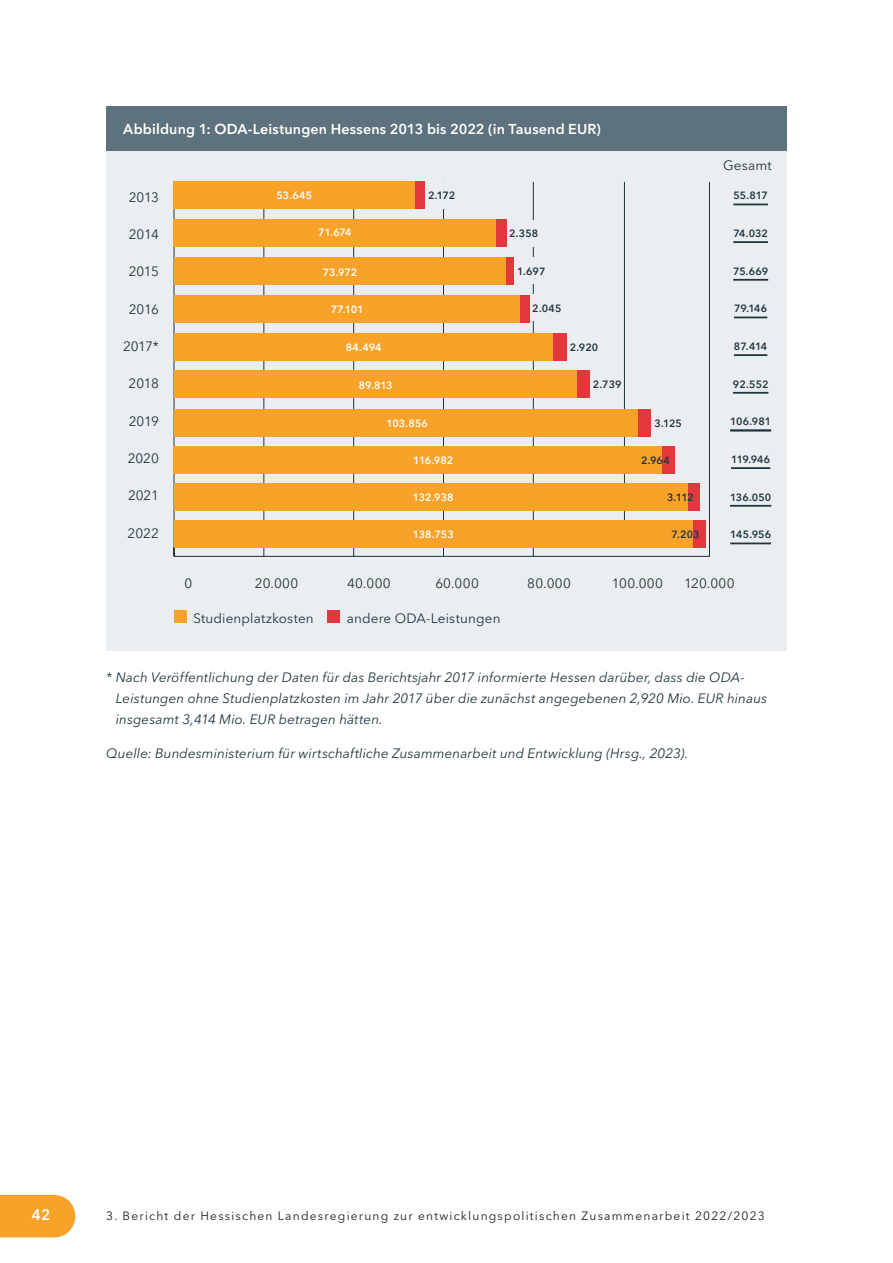
<style>
.page{position:relative;width:893px;height:1263px;background:#fff}
.page>*{position:absolute;margin:0;border:0;box-sizing:border-box;transform-origin:0 0}
.t1{font:600 15px "Avenir Next LT Pro";color:#fff}
.t2{font:600 14.25px "Avenir Next LT Pro";letter-spacing:.01em;color:#fff}
.t3{font:italic 13.5px/21px "Avenir Next LT Pro";letter-spacing:.005em;color:#21353f}
.t4{font:13.5px "Avenir Next LT Pro";letter-spacing:.01em;color:#21353f}
.t5{font:12px "Avenir Next LT Pro";letter-spacing:.1em;color:#231f20}
.t6{font:600 10.5px "Avenir Next LT Pro";color:#21353f}
.t7{font:600 10.5px "Avenir Next LT Pro";color:#fff}
</style>
<div class="page">
<div style="left:0;top:1195px;width:75px;height:42px;background:#f9a229"></div>
<div style="left:106px;top:106px;width:681px;height:545px;background:#ebeef1"></div>
<div style="left:106px;top:106px;width:681px;height:45px;background:#5d727c"></div>
<div style="left:174px;top:610px;width:13px;height:13px;background:#f9a229"></div>
<div style="left:327px;top:611px;width:13px;height:12px;background:#e1373d"></div>
<hr style="left:174px;top:556px;width:536px;height:1px;background:#21353f">
<hr style="left:264px;top:182px;width:1px;height:374px;background:#21353f">
<hr style="left:353px;top:182px;width:1px;height:374px;background:#21353f">
<hr style="left:443px;top:182px;width:1px;height:374px;background:#21353f">
<hr style="left:533px;top:182px;width:1px;height:374px;background:#21353f">
<hr style="left:709px;top:182px;width:1px;height:374px;background:#21353f">
<hr style="left:174px;top:182px;width:1px;height:374px;background:#21353f">
<div style="left:174px;top:182px;width:241px;height:27px;background:#f9a229"></div>
<div style="left:174px;top:220px;width:322px;height:27px;background:#f9a229"></div>
<div style="left:174px;top:257px;width:332px;height:28px;background:#f9a229"></div>
<div style="left:174px;top:295px;width:346px;height:27px;background:#f9a229"></div>
<div style="left:174px;top:333px;width:380px;height:27px;background:#f9a229"></div>
<div style="left:174px;top:371px;width:403px;height:27px;background:#f9a229"></div>
<div style="left:424px;top:182px;width:35px;height:27px;background:#ebeef1"></div>
<div style="left:506px;top:220px;width:35px;height:27px;background:#ebeef1"></div>
<div style="left:530px;top:294px;width:34px;height:27px;background:#ebeef1"></div>
<div style="left:415px;top:182px;width:10px;height:27px;background:#e1373d"></div>
<div style="left:496px;top:220px;width:11px;height:27px;background:#e1373d"></div>
<div style="left:506px;top:257px;width:8px;height:28px;background:#e1373d"></div>
<div style="left:520px;top:295px;width:10px;height:27px;background:#e1373d"></div>
<div style="left:554px;top:333px;width:13px;height:27px;background:#e1373d"></div>
<div style="left:662px;top:446px;width:12px;height:27px;background:#e1373d"></div>
<div style="left:577px;top:371px;width:13px;height:27px;background:#e1373d"></div>
<div style="left:637px;top:409px;width:14px;height:27px;background:#e1373d"></div>
<hr style="left:624px;top:182px;width:1px;height:344px;background:#21353f">
<div style="left:514px;top:257px;width:35px;height:27px;background:#ebeef1"></div>
<div style="left:174px;top:409px;width:463px;height:27px;background:#f9a229"></div>
<div style="left:174px;top:446px;width:488px;height:27px;background:#f9a229"></div>
<div style="left:693px;top:520px;width:13px;height:27px;background:#e1373d"></div>
<div style="left:174px;top:520px;width:519px;height:27px;background:#f9a229"></div>
<hr style="left:733px;top:204px;width:35px;height:1px;background:#21353f">
<hr style="left:733px;top:241px;width:35px;height:2px;background:#21353f">
<hr style="left:733px;top:279px;width:35px;height:2px;background:#21353f">
<hr style="left:734px;top:317px;width:33px;height:1px;background:#21353f">
<hr style="left:734px;top:354px;width:33px;height:2px;background:#21353f">
<hr style="left:733px;top:392px;width:35px;height:2px;background:#21353f">
<hr style="left:731px;top:467px;width:39px;height:2px;background:#21353f">
<hr style="left:730px;top:505px;width:41px;height:2px;background:#21353f">
<hr style="left:730px;top:542px;width:41px;height:2px;background:#21353f">
<hr style="left:730px;top:430px;width:41px;height:1px;background:#21353f">
<div style="left:687px;top:483px;width:13px;height:28px;background:#e1373d"></div>
<div style="left:174px;top:483px;width:513px;height:28px;background:#f9a229"></div>
<p class="t2" style="left:123px;top:120px;width:479px">Abbildung 1: ODA-Leistungen Hessens 2013 bis 2022 (in Tausend EUR)</p>
<p class="t4" style="left:129px;top:189px;width:32px">2013</p>
<p class="t4" style="left:129px;top:226px;width:32px">2014</p>
<p class="t4" style="left:129px;top:263px;width:32px">2015</p>
<p class="t4" style="left:129px;top:301px;width:32px">2016</p>
<p class="t4" style="left:123px;top:338px;width:37px">2017*</p>
<p class="t4" style="left:129px;top:375px;width:32px">2018</p>
<p class="t4" style="left:129px;top:413px;width:32px">2019</p>
<p class="t4" style="left:128px;top:450px;width:33px">2020</p>
<p class="t4" style="left:128px;top:488px;width:32px">2021</p>
<p class="t4" style="left:128px;top:525px;width:33px">2022</p>
<p class="t7" style="left:276px;top:189px;width:37px">53.645</p>
<p class="t7" style="left:318px;top:226px;width:35px">71.674</p>
<p class="t7" style="left:323px;top:266px;width:36px">73.972</p>
<p class="t7" style="left:331px;top:303px;width:34px">77.101</p>
<p class="t7" style="left:346px;top:340px;width:37px">84.494</p>
<p class="t7" style="left:359px;top:379px;width:36px">89.813</p>
<p class="t6" style="left:428px;top:189px;width:29px">2.172</p>
<p class="t6" style="left:509px;top:227px;width:31px">2.358</p>
<p class="t6" style="left:517px;top:265px;width:30px">1.697</p>
<p class="t6" style="left:532px;top:302px;width:31px">2.045</p>
<p class="t6" style="left:570px;top:341px;width:30px">2.920</p>
<p class="t6" style="left:593px;top:378px;width:30px">2.739</p>
<p class="t6" style="left:655px;top:417px;width:29px">3.125</p>
<p class="t7" style="left:386px;top:417px;width:43px">103.856</p>
<p class="t7" style="left:413px;top:454px;width:41px">116.982</p>
<p class="t6" style="left:641px;top:454px;width:30px">2.964</p>
<p class="t7" style="left:413px;top:491px;width:42px">132.938</p>
<p class="t6" style="left:667px;top:491px;width:28px">3.112</p>
<p class="t7" style="left:413px;top:528px;width:42px">138.753</p>
<p class="t6" style="left:672px;top:528px;width:30px">7.203</p>
<p class="t4" style="left:723px;top:157px;width:50px">Gesamt</p>
<p class="t6" style="left:733px;top:189px;width:36px">55.817</p>
<p class="t6" style="left:733px;top:227px;width:36px">74.032</p>
<p class="t6" style="left:733px;top:265px;width:37px">75.669</p>
<p class="t6" style="left:734px;top:302px;width:35px">79.146</p>
<p class="t6" style="left:734px;top:340px;width:35px">87.414</p>
<p class="t6" style="left:733px;top:378px;width:37px">92.552</p>
<p class="t6" style="left:730px;top:415px;width:42px">106.981</p>
<p class="t6" style="left:731px;top:453px;width:41px">119.946</p>
<p class="t6" style="left:730px;top:491px;width:43px">136.050</p>
<p class="t6" style="left:730px;top:528px;width:42px">145.956</p>
<p class="t4" style="left:184px;top:575px;width:9px">0</p>
<p class="t4" style="left:255px;top:575px;width:45px">20.000</p>
<p class="t4" style="left:347px;top:575px;width:45px">40.000</p>
<p class="t4" style="left:435px;top:575px;width:45px">60.000</p>
<p class="t4" style="left:527px;top:575px;width:45px">80.000</p>
<p class="t4" style="left:612px;top:575px;width:53px">100.000</p>
<p class="t4" style="left:684px;top:575px;width:52px">120.000</p>
<p class="t4" style="left:193px;top:611px;width:122px">Studienplatzkosten</p>
<p class="t4" style="left:347px;top:611px;width:155px">andere ODA-Leistungen</p>
<p class="t3" style="left:116px;top:667px;width:653px;text-indent:-9px">* Nach Veröffentlichung der Daten für das Berichtsjahr 2017 informierte Hessen darüber, dass die ODA-<br>Leistungen ohne Studienplatzkosten im Jahr 2017 über die zunächst angegebenen 2,920 Mio. EUR hinaus insgesamt 3,414 Mio. EUR betragen hätten.</p>
<p class="t3" style="left:106px;top:743px;width:583px">Quelle: Bundesministerium für wirtschaftliche Zusammenarbeit und Entwicklung (Hrsg., 2023).</p>
<p class="t1" style="left:32px;top:1206px;width:20px">42</p>
<p class="t5" style="left:106px;top:1209px;width:660px">3. Bericht der Hessischen Landesregierung zur entwicklungspolitischen Zusammenarbeit 2022/2023</p>
</div>
